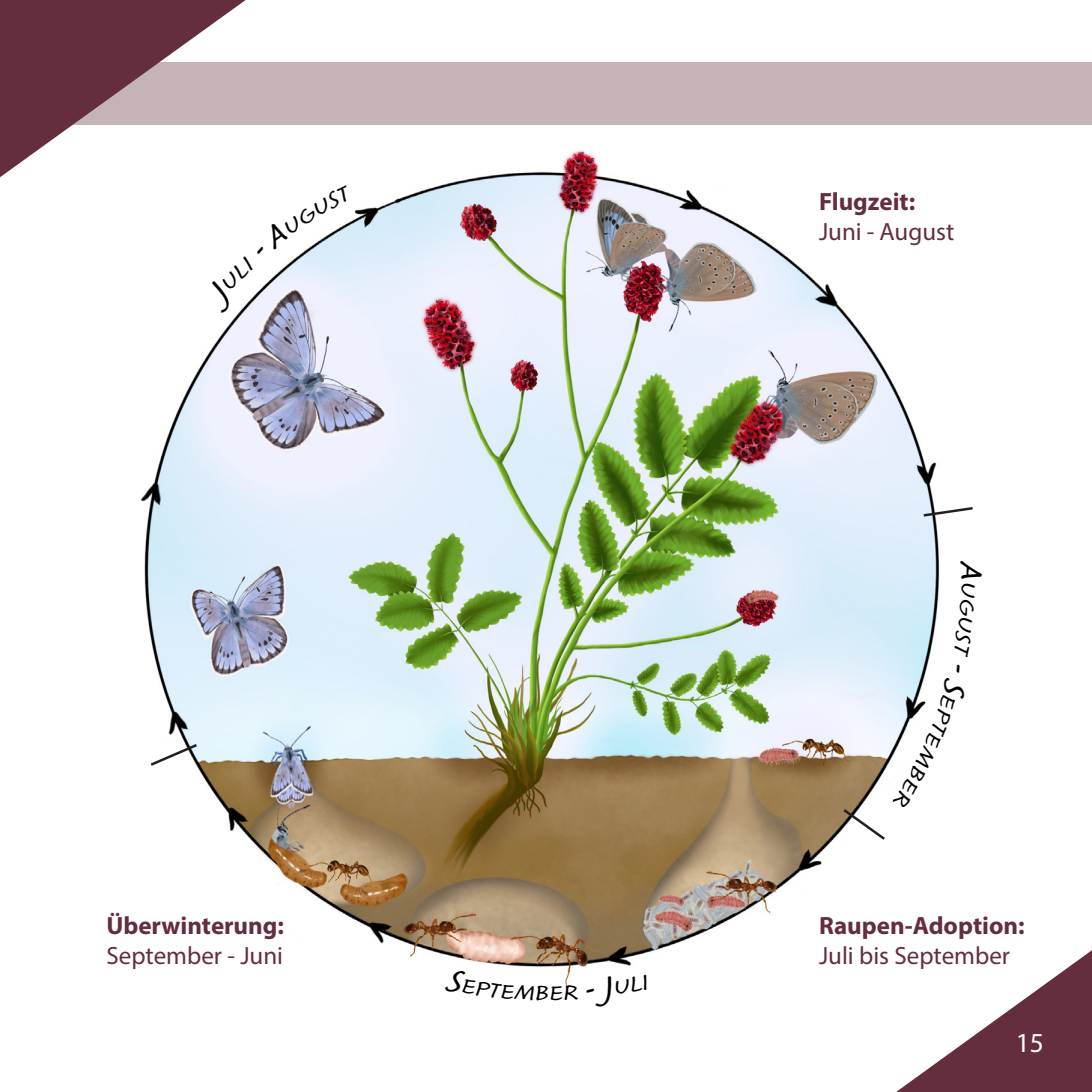
<style>
.page{position:relative;width:1092px;height:1092px;background:#fff}
.page>*{position:absolute;margin:0;border:0;box-sizing:border-box;transform-origin:0 0}
.t1{font:600 30px "Calliope MVB";color:#000}
.Inhaltsverzeichnis{font:27.5px "Myriad Pro";color:#fff}
.Inhalt_Seitenzahlen{font:25px "Myriad Pro";color:#642e3c}
.Inhalt_Seitenzahlen-2{font:700 25px "Myriad Pro";color:#642e3c}
.t2{font:600 21px "Calliope MVB";color:#000}
</style>
<div class="page">
<img style="left:140px;top:150px;width:800px;height:834px">
<svg style="left:920px;top:505px;width:53px;height:13px"></svg>
<svg style="left:148px;top:741px;width:52px;height:26px"></svg>
<div style="left:0;top:62px;width:1091px;height:63px;background:#c5b3b7"></div>
<svg style="left:0;top:0;width:245px;height:177px"></svg>
<svg style="left:896px;top:950px;width:195px;height:141px"></svg>
<svg style="left:201px;top:185px;width:151px;height:128px"></svg>
<svg style="left:840px;top:664px;width:100px;height:178px"></svg>
<svg style="left:445px;top:968px;width:89px;height:16px"></svg>
<svg style="left:586px;top:974px;width:63px;height:10px"></svg>
<p class="Inhalt_Seitenzahlen-2" style="left:106px;top:908px;width:179px">Überwinterung:</p>
<p class="Inhalt_Seitenzahlen" style="left:106px;top:939px;width:178px">September - Juni</p>
<p class="t2" style="left:535px;top:980px;width:15px">b</p>
<p class="Inhalt_Seitenzahlen-2" style="left:819px;top:185px;width:98px">Flugzeit:</p>
<p class="Inhalt_Seitenzahlen" style="left:819px;top:216px;width:137px">Juni - August</p>
<p class="t1" style="left:989px;top:563px;width:21px;rotate:90deg">A</p>
<p class="Inhalt_Seitenzahlen-2" style="left:819px;top:908px;width:207px">Raupen-Adoption:</p>
<p class="Inhalt_Seitenzahlen" style="left:819px;top:939px;width:192px">Juli bis September</p>
<p class="Inhaltsverzeichnis" style="left:1015px;top:1026px;width:30px">15</p>
</div>
